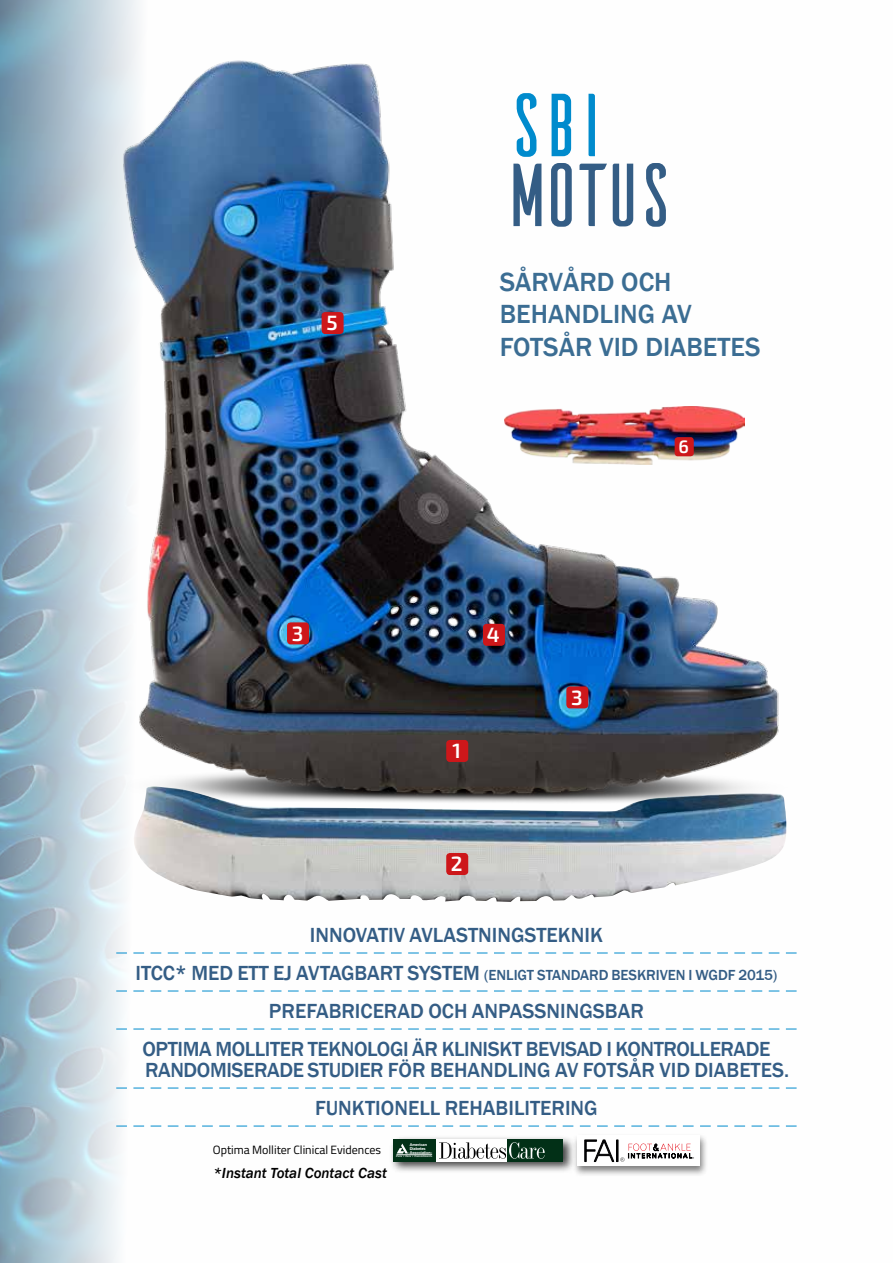
<style>
.page{position:relative;width:893px;height:1263px;background:#fff}
.page>*{position:absolute;margin:0;border:0;box-sizing:border-box;transform-origin:0 0}
.t1{font:89.25px "Ailerons";letter-spacing:-.23em;color:#345d85}
.t2{font:89.25px "Ailerons";color:#008bcd}
.t3{font:500 27px/32.4px "Franklin Gothic";color:#3b6d93}
.t4{font:500 21px/38px "Franklin Gothic";color:#345d85}
.t5{font:500 21px/38px "Franklin Gothic";letter-spacing:-.02em;color:#345d85;text-align:center}
.t6{font:600 20.7px "Exo 2.0";color:#fff}
.t7{font:600 18px "Exo 2.0";color:#fff}
.t8{font:500 15px "Franklin Gothic";letter-spacing:-.005em;color:#345d85}
.t9{font:italic 500 15px "Franklin Gothic";color:#000}
.t10{font:12px "Titillium Web";color:#000}
.t11{font:700 3.9px/3.6px "Helvetica Neue LT";letter-spacing:-.025em;color:#fff}
.t12{font:italic 700 2.4px "Helvetica Neue LT";letter-spacing:.055em;color:#fff}
.s1{font-size:21px}
</style>
<div class="page">
<img style="left:0;top:0;width:797px;height:1263px">
<img style="left:132px;top:803px;width:655px;height:99px">
<div style="left:446px;top:853px;width:22px;height:22px;background:#cd171a;border-radius:4px"></div>
<img style="left:121px;top:60px;width:667px;height:743px">
<div style="left:322px;top:312px;width:22px;height:22px;background:#cd171a;border-radius:4px"></div>
<div style="left:446px;top:740px;width:22px;height:22px;background:#cd171a;border-radius:4px"></div>
<div style="left:287px;top:622px;width:22px;height:22px;background:#cd171a;border-radius:4px"></div>
<div style="left:566px;top:686px;width:22px;height:22px;background:#cd171a;border-radius:4px"></div>
<div style="left:483px;top:624px;width:22px;height:22px;background:#cd171a;border-radius:4px"></div>
<svg style="left:116px;top:953px;width:681px;height:1px"></svg>
<svg style="left:116px;top:991px;width:681px;height:1px"></svg>
<svg style="left:116px;top:1029px;width:681px;height:1px"></svg>
<svg style="left:116px;top:1088px;width:681px;height:1px"></svg>
<svg style="left:116px;top:1126px;width:681px;height:1px"></svg>
<div style="left:389px;top:1135px;width:186px;height:39px;background:#000;opacity:.75"></div>
<div style="left:393px;top:1139px;width:43px;height:22px;background:#023017"></div>
<div style="left:436px;top:1139px;width:72px;height:22px;background:#fff"></div>
<div style="left:508px;top:1139px;width:55px;height:22px;background:#023017"></div>
<svg style="left:439px;top:1142px;width:106px;height:17px"></svg>
<svg style="left:397px;top:1143px;width:12px;height:10px"></svg>
<hr style="left:396px;top:1154px;width:36px;height:1px;background:#fff">
<div style="left:572px;top:1133px;width:136px;height:44px;background:#000;opacity:.5"></div>
<div style="left:577px;top:1135px;width:123px;height:31px;background:#fff"></div>
<svg style="left:584px;top:1139px;width:110px;height:23px"></svg>
<img style="left:505px;top:406px;width:239px;height:59px">
<div style="left:675px;top:437px;width:19px;height:19px;background:#cd171a;border-radius:3px"></div>
<p class="t6" style="left:326px;top:311px;width:13px">5</p>
<p class="t6" style="left:292px;top:621px;width:13px">3</p>
<h1 class="t2" style="left:500px;top:83px;width:116px">SBI</h1>
<h1 class="t1" style="left:500px;top:152px;width:184px">MOTUS</h1>
<p class="t3" style="left:500px;top:266px;width:262px">SÅRVÅRD OCH<br>BEHANDLING AV<br>FOTSÅR VID DIABETES</p>
<p class="t7" style="left:678px;top:436px;width:12px">6</p>
<p class="t6" style="left:487px;top:622px;width:14px">4</p>
<p class="t6" style="left:452px;top:738px;width:10px">1</p>
<p class="t6" style="left:451px;top:852px;width:13px">2</p>
<p class="t6" style="left:571px;top:685px;width:13px">3</p>
<p class="t4" style="left:310px;top:916px;width:295px">INNOVATIV AVLASTNINGSTEKNIK</p>
<p class="t8" style="left:136px;top:966px;width:643px"><span class="s1">ITCC* MED ETT EJ AVTAGBART SYSTEM</span> (ENLIGT STANDARD BESKRIVEN I WGDF 2015)</p>
<p class="t5" style="left:142px;top:992px;width:629px">PREFABRICERAD OCH ANPASSNINGSBAR<br>OPTIMA MOLLITER TEKNOLOGI ÄR KLINISKT BEVISAD I KONTROLLERADE</p>
<p class="t4" style="left:315px;top:1051px;width:475px;text-indent:-170px">RANDOMISERADE STUDIER FÖR BEHANDLING AV FOTSÅR VID DIABETES.<br>FUNKTIONELL REHABILITERING</p>
<p class="t10" style="left:213px;top:1141px;width:170px">Optima Molliter Clinical Evidences</p>
<p class="t11" style="left:410px;top:1143px;width:22px">American<br>Diabetes<br>Association</p>
<p class="t12" style="left:396px;top:1155px;width:36px">Cure • Care • Commitment</p>
<p class="t9" style="left:213px;top:1164px;width:175px">*Instant Total Contact Cast</p>
</div>
